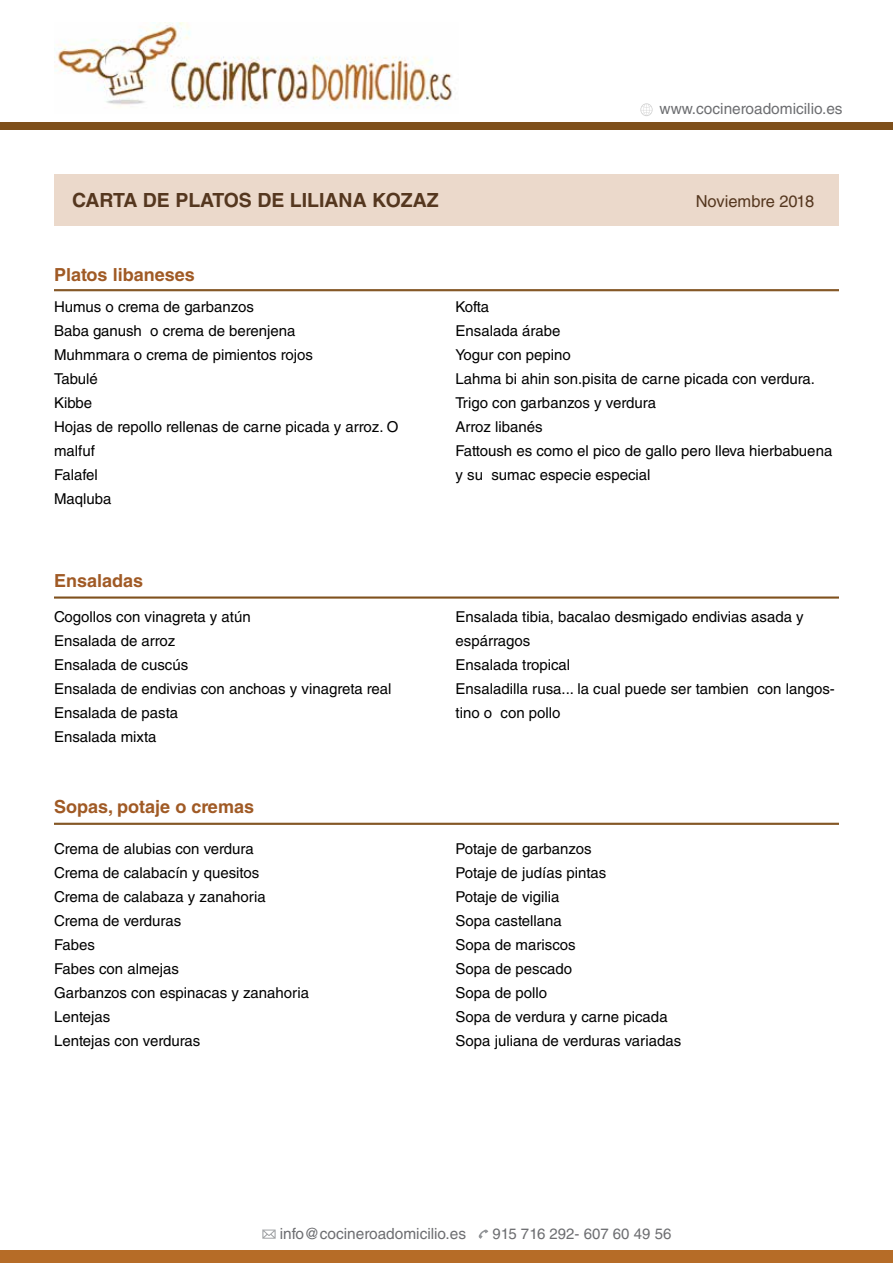
<style>
.page{position:relative;width:893px;height:1263px;background:#fff}
.page>*{position:absolute;margin:0;border:0;box-sizing:border-box;transform-origin:0 0}
.t1{font:700 19.5px "Helvetica LT Std";color:#55371f}
.t2{font:700 18px "Helvetica LT Std";color:#a05a25}
.t3{font:16.5px "Helvetica LT Std";color:#55371f}
.t4{font:15.45px "Helvetica LT Std";color:#6d6e71}
.t5{font:15px/24px "Helvetica LT Std";color:#000}
.t6{font:15px "Helvetica LT Std";color:#6d6e71}
</style>
<div class="page">
<div style="left:0;top:1250px;width:893px;height:13px;background:#b66c27"></div>
<div style="left:0;top:122px;width:893px;height:8px;background:#7e4f1b"></div>
<svg style="left:640px;top:103px;width:13px;height:13px"></svg>
<img style="left:54px;top:22px;width:398px;height:87px">
<div style="left:54px;top:174px;width:785px;height:51px;background:#ebd9cb"></div>
<svg style="left:262px;top:1229px;width:14px;height:10px"></svg>
<svg style="left:478px;top:1229px;width:10px;height:10px"></svg>
<hr style="left:54px;top:289px;width:785px;height:1px;background:#7e4f1b">
<hr style="left:54px;top:290px;width:785px;height:1px;background:#7e4f1b">
<hr style="left:54px;top:597px;width:785px;height:1px;background:#7e4f1b">
<hr style="left:54px;top:598px;width:785px;height:1px;background:#7e4f1b">
<hr style="left:54px;top:823px;width:785px;height:1px;background:#7e4f1b">
<hr style="left:54px;top:824px;width:785px;height:1px;background:#7e4f1b">
<p class="t4" style="left:659px;top:100px;width:185px">www.cocineroadomicilio.es</p>
<h1 class="t1" style="left:72px;top:189px;width:367px">CARTA DE PLATOS DE LILIANA KOZAz</h1>
<p class="t3" style="left:696px;top:192px;width:120px">Noviembre 2018</p>
<p class="t2" style="left:54px;top:263px;width:142px">Platos libaneses</p>
<p class="t5" style="left:54px;top:295px;width:346px">Humus o crema de garbanzos<br>Baba ganush o crema de berenjena<br>Muhmmara o crema de pimientos rojos<br>Tabulé<br>Kibbe<br>Hojas de repollo rellenas de carne picada y arroz. O malfuf<br>Falafel<br>Maqluba</p>
<p class="t5" style="left:455px;top:295px;width:378px">Kofta<br>Ensalada árabe<br>Yogur con pepino<br>Lahma bi ahin son.pisita de carne picada con verdura.<br>Trigo con garbanzos y verdura<br>Arroz libanés<br>Fattoush es como el pico de gallo pero lleva hierbabuena y su sumac especie especial</p>
<p class="t2" style="left:54px;top:570px;width:91px">Ensaladas</p>
<p class="t5" style="left:54px;top:604px;width:339px">Cogollos con vinagreta y atún<br>Ensalada de arroz<br>Ensalada de cuscús<br>Ensalada de endivias con anchoas y vinagreta real<br>Ensalada de pasta<br>Ensalada mixta</p>
<p class="t5" style="left:455px;top:604px;width:381px">Ensalada tibia, bacalao desmigado endivias asada y espárragos<br>Ensalada tropical<br>Ensaladilla rusa... la cual puede ser tambien con langos&shy;tino o con pollo</p>
<p class="t2" style="left:54px;top:796px;width:201px">Sopas, potaje o cremas</p>
<p class="t5" style="left:54px;top:836px;width:257px">Crema de alubias con verdura<br>Crema de calabacín y quesitos<br>Crema de calabaza y zanahoria<br>Crema de verduras<br>Fabes<br>Fabes con almejas<br>Garbanzos con espinacas y zanahoria<br>Lentejas<br>Lentejas con verduras</p>
<p class="t5" style="left:455px;top:836px;width:227px">Potaje de garbanzos<br>Potaje de judías pintas<br>Potaje de vigilia<br>Sopa castellana<br>Sopa de mariscos<br>Sopa de pescado<br>Sopa de pollo<br>Sopa de verdura y carne picada<br>Sopa juliana de verduras variadas</p>
<p class="t4" style="left:280px;top:1224px;width:188px">info@cocineroadomicilio.es</p>
<p class="t6" style="left:492px;top:1225px;width:180px">915 716 292- 607 60 49 56</p>
</div>
